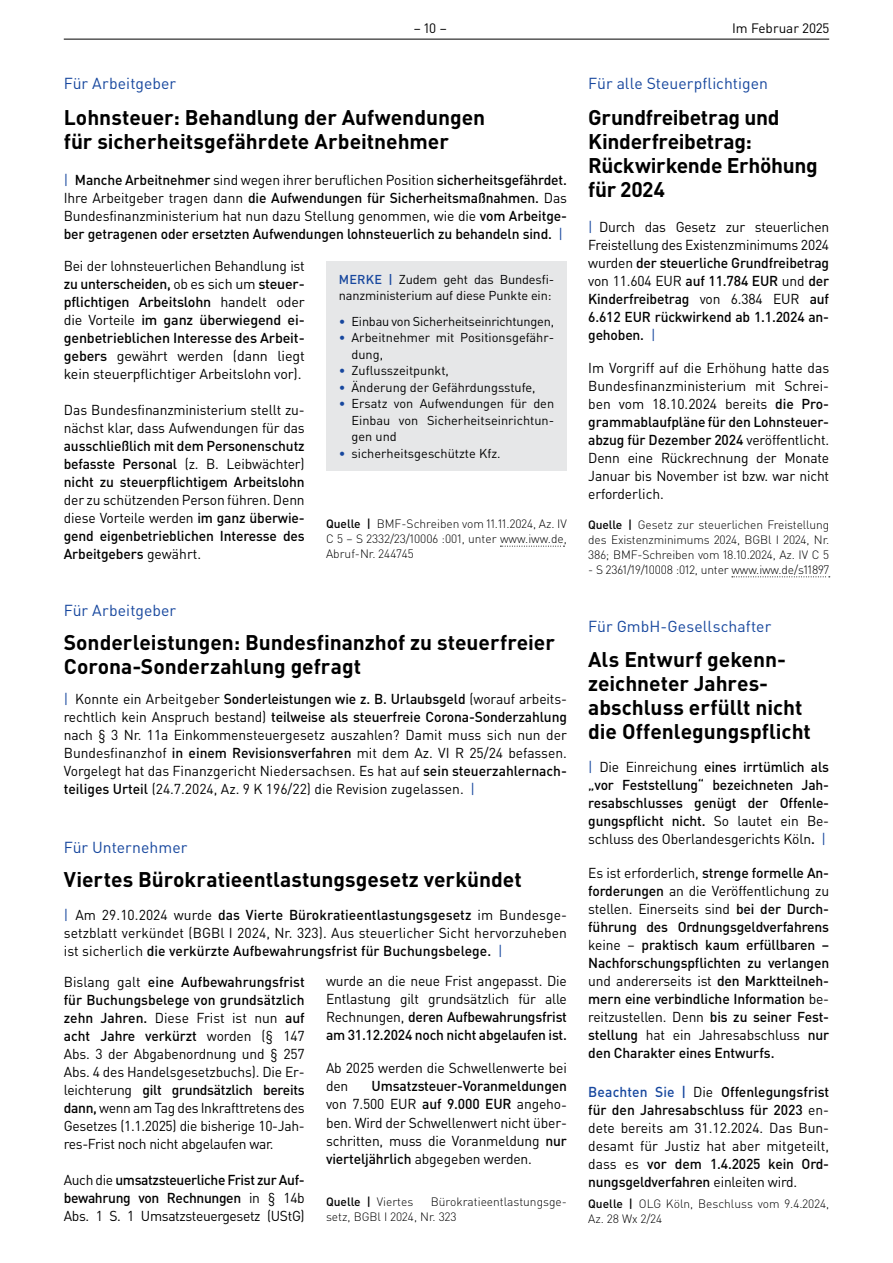
<style>
.page{position:relative;width:893px;height:1263px;background:#fff}
.page>*{position:absolute;margin:0;border:0;box-sizing:border-box;transform-origin:0 0}
.t1{font:700 21px/24px "DIN Pro";letter-spacing:-.005em;color:#000}
.t2{font:15.75px "DIN Pro";color:#17479e}
.t3{font:14.25px/18px "DIN Pro";letter-spacing:-.01em;color:#000;text-align:justify}
.t4{font:500 14.25px/18px "DIN Pro";letter-spacing:-.01em;color:#000;text-align:justify}
.t5{font:13.5px "DIN Pro";color:#000}
.t6{font:12.75px/16.5px "DIN Pro";color:#000}
.t7{font:300 12px/15px "DIN Pro";color:#000;text-align:justify}
.t8{font:500 12px "DIN Pro";color:#000}
.s1{font-weight:400;color:#17479e}
.s2{font-weight:400}
.s3{font-weight:500}
.s4{font-weight:500;color:#17479e}
.s5{color:#17479e}
.s6{font-weight:300}
</style>
<div class="page">
<hr style="left:64px;top:39px;width:765px;height:1px;background:#000">
<svg style="left:732px;top:576px;width:98px;height:1px"></svg>
<svg style="left:500px;top:546px;width:64px;height:1px"></svg>
<div style="left:326px;top:261px;width:241px;height:209px;background:#e6e7e8"></div>
<p class="t5" style="left:414px;top:19px;width:34px">– 10 –</p>
<p class="t5" style="left:732px;top:19px;width:99px">Im Februar 2025</p>
<p class="t2" style="left:64px;top:73px;width:114px">Für Arbeitgeber</p>
<h1 class="t1" style="left:64px;top:105px;width:423px">Lohnsteuer: Behandlung der Aufwendungen für sicherheitsgefährdete Arbeitnehmer</h1>
<p class="t4" style="left:64px;top:171px;width:505px"><span class="s1">|</span> Manche Arbeitnehmer <span class="s2">sind wegen ihrer beruflichen Position</span> sicherheitsgefährdet.<br><span class="s2">Ihre Arbeitgeber tragen dann</span> die Aufwendungen für Sicherheitsmaßnahmen. <span class="s2">Das Bundesfinanzministerium hat nun dazu Stellung genommen, wie die</span> vom Arbeitge&shy;ber getragenen oder ersetzten Aufwendungen lohnsteuerlich zu behandeln sind. <span class="s1">|</span></p>
<p class="t3" style="left:64px;top:256px;width:242px">Bei der lohnsteuerlichen Behandlung ist <span class="s3">zu unterscheiden,</span> ob es sich um <span class="s3">steuer&shy;pflichtigen Arbeitslohn</span> handelt oder die Vorteile <span class="s3">im ganz überwiegend ei&shy;genbetrieblichen Interesse des Arbeit&shy;gebers</span> gewährt werden (dann liegt kein steuerpflichtiger Arbeitslohn vor).</p>
<p class="t3" style="left:64px;top:400px;width:242px">Das Bundesfinanzministerium stellt zu&shy;nächst klar, dass Aufwendungen für das</p>
<p class="t4" style="left:64px;top:436px;width:242px">ausschließlich mit dem Personenschutz befasste Personal <span class="s2">(z. B. Leibwächter) </span>nicht zu steuerpflichtigem Arbeitslohn</p>
<p class="t3" style="left:64px;top:490px;width:242px">der zu schützenden Person führen. Denn diese Vorteile werden <span class="s3">im ganz überwie&shy;gend eigenbetrieblichen Interesse des Arbeitgebers</span> gewährt.</p>
<p class="t6" style="left:339px;top:270px;width:217px"><span class="s4">MERKE |</span> Zudem geht das Bundesfi&shy;nanzministerium auf diese Punkte ein:</p>
<p class="t6" style="left:339px;top:312px;width:217px"><span class="s5">•</span> Einbau von Sicherheitseinrichtungen,</p>
<p class="t6" style="left:351px;top:329px;width:204px;text-indent:-13px"><span class="s5">•</span> Arbeitnehmer mit Positionsgefähr&shy;dung,</p>
<p class="t6" style="left:339px;top:362px;width:112px"><span class="s5">•</span> Zuflusszeitpunkt,</p>
<p class="t6" style="left:339px;top:378px;width:198px"><span class="s5">•</span> Änderung der Gefährdungsstufe,</p>
<p class="t6" style="left:351px;top:395px;width:204px;text-align:justify;text-indent:-13px"><span class="s5">•</span> Ersatz von Aufwendungen für den Einbau von Sicherheitseinrichtun&shy;gen und</p>
<p class="t6" style="left:339px;top:444px;width:163px"><span class="s5">•</span> sicherheitsgeschützte Kfz.</p>
<p class="t7" style="left:326px;top:516px;width:242px"><span class="s3">Quelle |</span> BMF-Schreiben vom 11.11.2024, Az. IV C 5 – S 2332/23/10006 :001, unter www.iww.de, Abruf-Nr. 244745</p>
<p class="t2" style="left:64px;top:599px;width:114px">Für Arbeitgeber</p>
<h1 class="t1" style="left:64px;top:630px;width:493px">Sonderleistungen: Bundesfinanzhof zu steuerfreier<br>Corona-Sonderzahlung gefragt</h1>
<p class="t3" style="left:64px;top:690px;width:505px"><span class="s5">|</span> Konnte ein Arbeitgeber <span class="s3">Sonderleistungen wie z. B. Urlaubsgeld</span> (worauf arbeits&shy;rechtlich kein Anspruch bestand) <span class="s3">teilweise als steuerfreie Corona-Sonderzahlung </span>nach § 3 Nr. 11a Einkommensteuergesetz auszahlen? Damit muss sich nun der Bundesfinanzhof <span class="s3">in einem Revisionsverfahren</span> mit dem Az. VI R 25/24 befassen.<br>Vorgelegt hat das Finanzgericht Niedersachsen. Es hat auf <span class="s3">sein steuerzahlernach&shy;teiliges Urteil</span> (24.7.2024, Az. 9 K 196/22) die Revision zugelassen. <span class="s5">|</span></p>
<p class="t2" style="left:64px;top:836px;width:125px">Für Unternehmer</p>
<h1 class="t1" style="left:64px;top:867px;width:460px">Viertes Bürokratieentlastungsgesetz verkündet</h1>
<p class="t3" style="left:64px;top:906px;width:505px"><span class="s5">|</span> Am 29.10.2024 wurde <span class="s3">das Vierte Bürokratieentlastungsgesetz</span> im Bundesge&shy;setzblatt verkündet (BGBl I 2024, Nr. 323). Aus steuerlicher Sicht hervorzuheben ist sicherlich <span class="s3">die verkürzte Aufbewahrungsfrist für Buchungsbelege.</span> <span class="s5">|</span></p>
<p class="t3" style="left:64px;top:972px;width:242px">Bislang galt <span class="s3">eine Aufbewahrungsfrist für Buchungsbelege von grundsätzlich zehn Jahren.</span> Diese Frist ist nun <span class="s3">auf acht Jahre verkürzt</span> worden (§ 147<br>Abs. 3 der Abgabenordnung und § 257<br>Abs. 4 des Handelsgesetzbuchs). Die Er&shy;leichterung <span class="s3">gilt grundsätzlich bereits dann,</span> wenn am Tag des Inkrafttretens des Gesetzes (1.1.2025) die bisherige 10-Jah&shy;res-Frist noch nicht abgelaufen war.</p>
<p class="t4" style="left:64px;top:1170px;width:242px"><span class="s2">Auch die</span> umsatzsteuerliche Frist zur Auf&shy;bewahrung von Rechnungen <span class="s2">in § 14b Abs. 1 S. 1 Umsatzsteuergesetz (UStG)</span></p>
<p class="t3" style="left:326px;top:972px;width:242px">wurde an die neue Frist angepasst. Die Entlastung gilt grundsätzlich für alle Rechnungen, <span class="s3">deren Aufbewahrungsfrist am 31.12.2024 noch nicht abgelaufen ist.</span></p>
<p class="t3" style="left:326px;top:1059px;width:242px">Ab 2025 werden die Schwellenwerte bei den</p>
<p class="t3" style="left:326px;top:1077px;width:242px;text-indent:46px"><span class="s3">Umsatzsteuer-Voranmeldungen </span>von 7.500 EUR <span class="s3">auf 9.000 EUR</span> angeho&shy;ben. Wird der Schwellenwert nicht über&shy;schritten, muss die Voranmeldung <span class="s3">nur vierteljährlich</span> abgegeben werden.</p>
<p class="t8" style="left:326px;top:1193px;width:89px">Quelle | <span class="s6">Viertes</span></p>
<p class="t7" style="left:326px;top:1193px;width:242px;text-indent:105px">Bürokratieentlastungsge&shy;setz, BGBl I 2024, Nr. 323</p>
<p class="t2" style="left:588px;top:73px;width:181px">Für alle Steuerpflichtigen</p>
<h1 class="t1" style="left:588px;top:105px;width:231px">Grundfreibetrag und<br>Kinderfreibetrag:<br>Rückwirkende Erhöhung für 2024</h1>
<p class="t4" style="left:588px;top:217px;width:242px"><span class="s1">|</span> <span class="s2">Durch das Gesetz zur steuerlichen Freistellung des Existenzminimums 2024 wurden</span> der steuerliche Grundfreibetrag <span class="s2">von 11.604 EUR</span> auf 11.784 EUR <span class="s2">und</span> der Kinderfreibetrag <span class="s2">von 6.384 EUR</span> auf 6.612 EUR rückwirkend ab 1.1.2024 an&shy;gehoben. <span class="s1">|</span></p>
<p class="t3" style="left:588px;top:358px;width:242px">Im Vorgriff auf die Erhöhung hatte das Bundesfinanzministerium mit Schrei&shy;ben vom 18.10.2024 bereits <span class="s3">die Pro&shy;grammablaufpläne für den Lohnsteuer&shy;abzug für Dezember 2024</span> veröffentlicht.<br>Denn eine Rückrechnung der Monate Januar bis November ist bzw. war nicht erforderlich.</p>
<p class="t7" style="left:588px;top:516px;width:242px"><span class="s3">Quelle |</span> Gesetz zur steuerlichen Freistellung des Existenzminimums 2024, BGBl I 2024, Nr.<br>386; BMF-Schreiben vom 18.10.2024, Az. IV C 5</p>
<p class="t7" style="left:588px;top:561px;width:242px">- S 2361/19/10008 :012, unter www.iww.de/s11897</p>
<p class="t2" style="left:588px;top:616px;width:185px">Für GmbH-Gesellschafter</p>
<h1 class="t1" style="left:588px;top:646px;width:224px">Als Entwurf gekenn&shy;zeichneter Jahres&shy;abschluss erfüllt nicht die Offenlegungspflicht</h1>
<p class="t4" style="left:588px;top:757px;width:242px"><span class="s1">|</span> <span class="s2">Die Einreichung</span> eines irrtümlich als „vor Feststellung“ bezeichneten Jah&shy;resabschlusses genügt der Offenle&shy;gungspflicht nicht. <span class="s2">So lautet ein Be&shy;schluss des Oberlandesgerichts Köln</span>. <span class="s1">|</span></p>
<p class="t4" style="left:588px;top:864px;width:242px"><span class="s2">Es ist erforderlich,</span> strenge formelle An&shy;forderungen <span class="s2">an die Veröffentlichung zu stellen. Einerseits sind</span> bei der Durch&shy;führung des Ordnungsgeldverfahrens <span class="s2">keine –</span> praktisch kaum erfüllbaren – Nachforschungspflichten zu verlangen <span class="s2">und andererseits ist</span> den Marktteilneh&shy;mern eine verbindliche Information <span class="s2">be&shy;reitzustellen. Denn</span> bis zu seiner Fest&shy;stellung <span class="s2">hat ein Jahresabschluss</span> nur den Charakter eines Entwurfs.</p>
<p class="t3" style="left:588px;top:1083px;width:242px"><span class="s4">Beachten Sie |</span> Die <span class="s3">Offenlegungsfrist für den Jahresabschluss für 2023</span> en&shy;dete bereits am 31.12.2024. Das Bun&shy;desamt für Justiz hat aber mitgeteilt, dass es <span class="s3">vor dem 1.4.2025 kein Ord&shy;nungsgeldverfahren</span> einleiten wird.</p>
<p class="t7" style="left:588px;top:1196px;width:242px"><span class="s3">Quelle |</span> OLG Köln, Beschluss vom 9.4.2024,<br>Az. 28 Wx 2/24</p>
</div>
